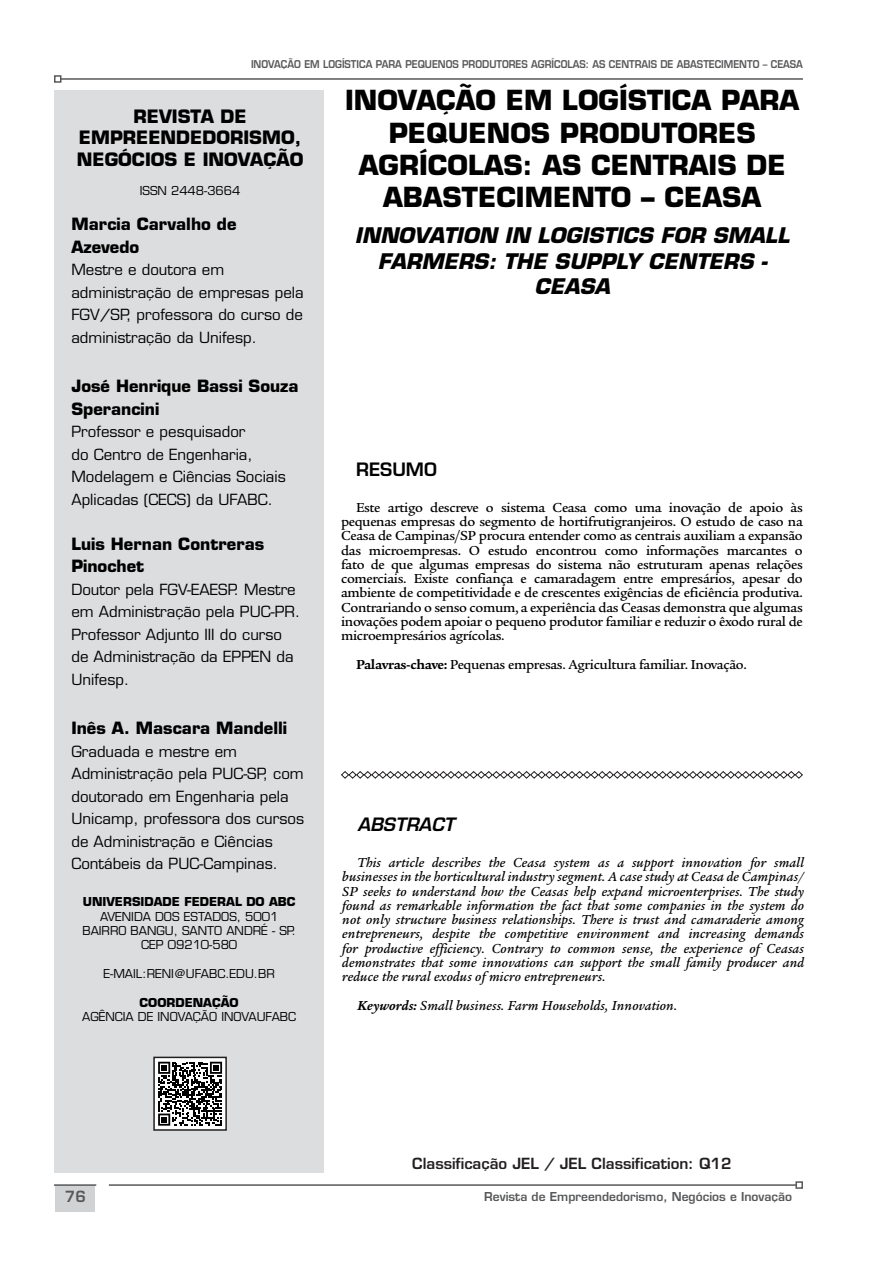
<style>
.page{position:relative;width:893px;height:1263px;background:#fff}
.page>*{position:absolute;margin:0;border:0;box-sizing:border-box;transform-origin:0 0}
.atítulo_artigo{font:700 27px/32.4px "Eurostile";color:#000;text-align:center}
.Título_Artigo_Idioma{font:italic 700 21px/25.5px "Eurostile";color:#000;text-align:center}
.t1{font:700 18px/21.6px "Eurostile";color:#000;text-align:center}
.título_remumo_estran{font:italic 600 18px "Eurostile";color:#000}
.título_resumo{font:600 18px "Eurostile";color:#000}
.Autores{font:700 16.5px/22.5px "Eurostile";color:#000}
.minicurriculo_autore{font:15px/22.5px "Eurostile";color:#000}
.Título_tabelas{font:600 15px "Eurostile";color:#231f20}
.t2{font:600 15px "Eurostile";color:#57585a}
.texto_resumo{font:500 13.5px/14.2px "Legacy Serif EF";letter-spacing:-.025em;color:#000;text-align:justify}
.texto_abstract{font:italic 500 13.5px/14.2px "Legacy Serif EF";letter-spacing:.01em;color:#000;text-align:justify}
.t3{font:12px/14.4px "Eurostile";color:#000;text-align:center}
.t4{font:600 12px "Eurostile";color:#57585a}
.t5{font:700 12px "Eurostile";color:#000}
.t6{font:600 10.5px "Eurostile";color:#57585a;scale:.9 1}
.s1{font-weight:700}
</style>
<div class="page">
<hr style="left:61px;top:78px;width:742px;height:2px;background:#57585a">
<div style="left:54px;top:75px;width:8px;height:8px;border:2px solid #57585a"></div>
<div style="left:55px;top:1185px;width:40px;height:26px;background:#d1d2d4"></div>
<hr style="left:109px;top:1184px;width:687px;height:2px;background:#57585a">
<div style="left:795px;top:1181px;width:8px;height:8px;border:2px solid #57585a"></div>
<hr style="left:54px;top:1184px;width:42px;height:2px;background:#57585a">
<div style="left:55px;top:90px;width:269px;height:1083px;background:#dcdddf"></div>
<div style="left:153px;top:1057px;width:74px;height:74px;border:2px solid #231f20"></div>
<div style="left:156px;top:1060px;width:68px;height:67px;background:linear-gradient(to bottom,#f4f4f4,#fff)"></div>
<svg style="left:158px;top:1062px;width:64px;height:64px;background:#6f6f6f"></svg>
<svg style="left:341px;top:771px;width:462px;height:8px"></svg>
<p class="t6" style="left:251px;top:58px;width:12px">INOVAÇÃO</p>
<p class="t6" style="left:304px;top:58px;width:28px">EM LOGÍSTICA</p>
<p class="t6" style="left:376px;top:58px;width:9px">PARA</p>
<p class="t6" style="left:405px;top:58px;width:9px">PEQUENOS</p>
<p class="t6" style="left:462px;top:58px;width:9px">PRODUTORES</p>
<p class="t6" style="left:531px;top:58px;width:8px">AGRÍCOLAS</p>
<p class="t6" style="left:586px;top:58px;width:34px">: AS CENTRAIS</p>
<p class="t6" style="left:660px;top:58px;width:27px">DE ABASTECIMENTO</p>
<p class="t6" style="left:763px;top:58px;width:18px">– CEASA</p>
<h3 class="t1" style="left:77px;top:105px;width:228px">REVISTA DE<br>EMPREENDEDORISMO,<br>NEGÓCIOS E INOVAÇÃO</h3>
<p class="t3" style="left:140px;top:183px;width:102px">ISSN 2448-3664</p>
<p class="Autores" style="left:71px;top:213px;width:167px">Marcia Carvalho de<br>Azevedo</p>
<p class="minicurriculo_autore" style="left:71px;top:258px;width:234px">Mestre e doutora em administração de empresas pela<br>FGV/SP, professora do curso de administração da Unifesp.</p>
<p class="Autores" style="left:71px;top:375px;width:229px">José Henrique Bassi Souza<br>Sperancini</p>
<p class="minicurriculo_autore" style="left:71px;top:420px;width:216px">Professor e pesquisador<br>do Centro de Engenharia,<br>Modelagem e Ciências Sociais<br>Aplicadas (CECS) da UFABC.</p>
<p class="Autores" style="left:71px;top:532px;width:194px">Luis Hernan Contreras<br>Pinochet</p>
<p class="minicurriculo_autore" style="left:71px;top:578px;width:230px">Doutor pela FGV-EAESP. Mestre em Administração pela PUC-PR.<br>Professor Adjunto III do curso de Administração da EPPEN da<br>Unifesp.</p>
<p class="Autores" style="left:71px;top:717px;width:217px">Inês A. Mascara Mandelli</p>
<p class="minicurriculo_autore" style="left:71px;top:740px;width:234px">Graduada e mestre em<br>Administração pela PUC-SP, com doutorado em Engenharia pela<br>Unicamp, professora dos cursos de Administração e Ciências<br>Contábeis da PUC-Campinas.</p>
<p class="t5" style="left:83px;top:894px;width:214px">UNIVERSIDADE FEDERAL DO ABC</p>
<p class="t3" style="left:82px;top:909px;width:215px">AVENIDA DOS ESTADOS, 5001<br>BAIRRO BANGU, SANTO ANDRÉ - SP.<br>CEP 09210-580</p>
<p class="t3" style="left:104px;top:966px;width:173px">E-MAIL:RENI@UFABC.EDU.BR</p>
<p class="t5" style="left:140px;top:995px;width:101px">COORDENAÇÃO</p>
<p class="t3" style="left:82px;top:1010px;width:216px">AGÊNCIA DE INOVAÇÃO INOVAUFABC</p>
<p class="atítulo_artigo" style="left:345px;top:84px;width:456px">INOVAÇÃO EM LOGÍSTICA PARA<br>PEQUENOS PRODUTORES<br>AGRÍCOLAS: AS CENTRAIS DE<br>ABASTECIMENTO – CEASA</p>
<p class="Título_Artigo_Idioma" style="left:355px;top:223px;width:436px">INNOVATION IN LOGISTICS FOR SMALL<br>FARMERS: THE SUPPLY CENTERS -<br>CEASA</p>
<p class="título_resumo" style="left:356px;top:458px;width:82px">RESUMO</p>
<p class="texto_resumo" style="left:341px;top:500px;width:463px;text-indent:15px">Este artigo descreve o sistema Ceasa como uma inovação de apoio às pequenas empresas do segmento de hortifrutigranjeiros. O estudo de caso na Ceasa de Campinas/SP procura entender como as centrais auxiliam a expansão das microempresas. O estudo encontrou como informações marcantes o fato de que algumas empresas do sistema não estruturam apenas relações comerciais. Existe confiança e camaradagem entre empresários, apesar do ambiente de competitividade e de crescentes exigências de eficiência produtiva.<br>Contrariando o senso comum, a experiência das Ceasas demonstra que algumas inovações podem apoiar o pequeno produtor familiar e reduzir o êxodo rural de microempresários agrícolas.</p>
<p class="texto_resumo" style="left:356px;top:657px;width:392px"><span class="s1">Palavras-chave:</span> Pequenas empresas. Agricultura familiar. Inovação.</p>
<p class="título_remumo_estran" style="left:357px;top:813px;width:99px">ABSTRACT</p>
<p class="texto_abstract" style="left:342px;top:856px;width:463px;text-indent:15px">This article describes the Ceasa system as a support innovation for small businesses in the horticultural industry segment. A case study at Ceasa de Campinas/ SP seeks to understand how the Ceasas help expand microenterprises. The study found as remarkable information the fact that some companies in the system do not only structure business relationships. There is trust and camaraderie among entrepreneurs, despite the competitive environment and increasing demands for productive efficiency. Contrary to common sense, the experience of Ceasas demonstrates that some innovations can support the small family producer and reduce the rural exodus of micro entrepreneurs.</p>
<p class="texto_abstract" style="left:357px;top:998px;width:321px"><span class="s1">Keywords:</span> Small business. Farm Households, Innovation.</p>
<p class="Título_tabelas" style="left:412px;top:1154px;width:321px">CLASSIFICAÇÃO JEL / JEL CLASSIFICATION: Q12</p>
<p class="t2" style="left:65px;top:1187px;width:23px">76</p>
<p class="t4" style="left:484px;top:1189px;width:309px">REVISTA DE EMPREENDEDORISMO, NEGÓCIOS E INOVAÇÃO</p>
</div>
